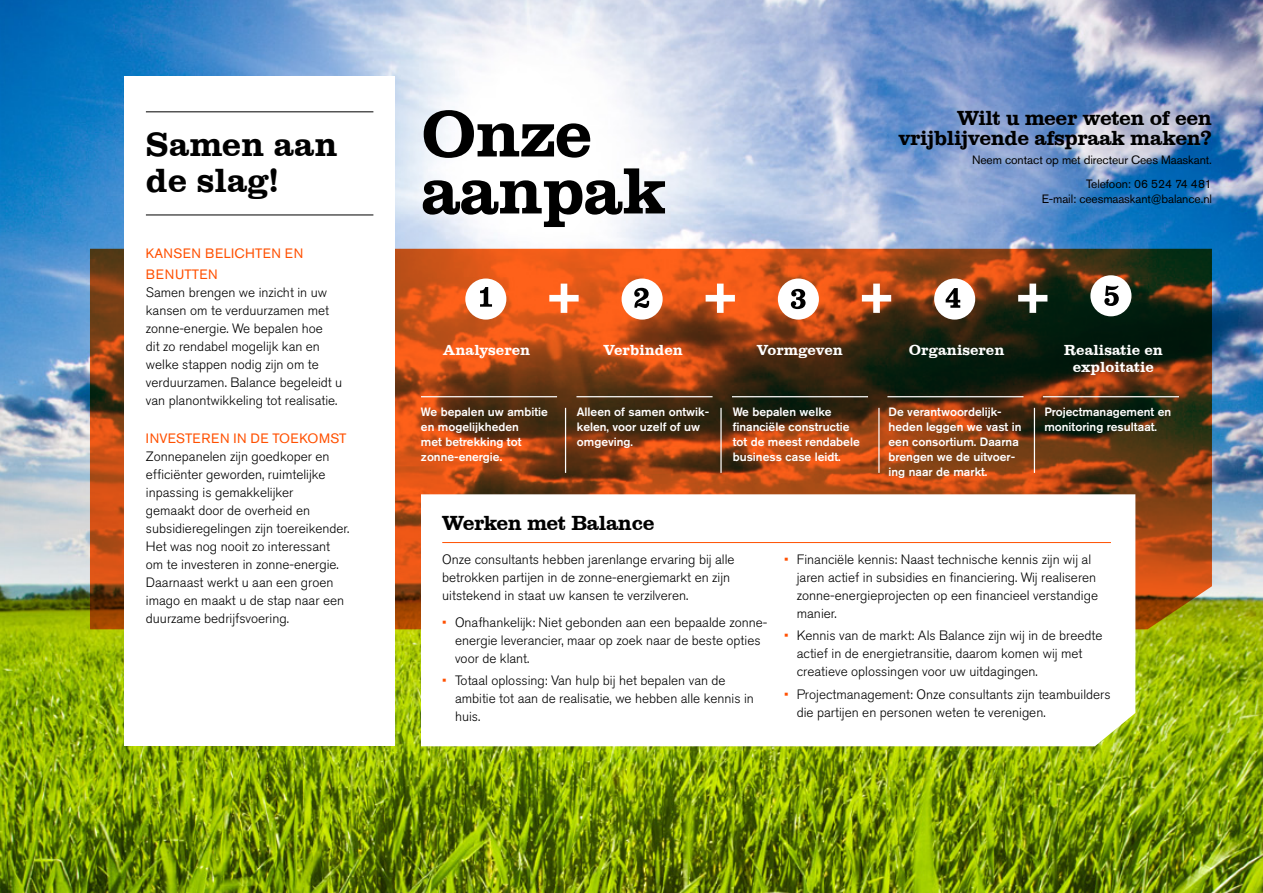
<style>
.page{position:relative;width:1263px;height:893px;background:#fff}
.page>*{position:absolute;margin:0;border:0;box-sizing:border-box;transform-origin:0 0}
.t1{font:67.5px/57px "Clarendon";letter-spacing:-.02em;color:#000}
.t2{font:34.5px/36px "Clarendon";color:#000}
.t3{font:21px/19.5px "Clarendon";letter-spacing:-.02em;color:#000;text-align:right}
.t4{font:15px/16.5px "Clarendon";color:#fff;text-align:center}
.t5{font:300 13.5px/18px "Akzidenz Grotesk Pro";color:#000}
.t6{font:13.5px/21px "Akzidenz Grotesk Pro";letter-spacing:.03em;color:#ff5000}
.t7{font:500 12px/15px "Akzidenz Grotesk Pro";color:#fff}
.t8{font:12px/23.5px "Akzidenz Grotesk Pro";letter-spacing:-.01em;color:#000;text-align:right}
.s1{color:#ff5000}
</style>
<div class="page">
<img style="left:0;top:0;width:1263px;height:893px">
<svg style="left:90px;top:249px;width:1122px;height:380px;background:#853e13"></svg>
<div style="left:124px;top:77px;width:271px;height:669px;background:#fff"></div>
<hr style="left:146px;top:111px;width:227px;height:1px;background:#000">
<hr style="left:146px;top:215px;width:227px;height:1px;background:#000">
<svg style="left:421px;top:494px;width:714px;height:252px"></svg>
<hr style="left:442px;top:542px;width:669px;height:1px;background:#ff5000">
<div style="left:465px;top:279px;width:41px;height:41px;background:#fff;border-radius:50%"></div>
<div style="left:622px;top:279px;width:41px;height:41px;background:#fff;border-radius:50%"></div>
<div style="left:778px;top:279px;width:41px;height:41px;background:#fff;border-radius:50%"></div>
<svg style="left:549px;top:284px;width:30px;height:29px"></svg>
<svg style="left:706px;top:284px;width:29px;height:29px"></svg>
<svg style="left:862px;top:284px;width:29px;height:29px"></svg>
<svg style="left:1018px;top:284px;width:29px;height:29px"></svg>
<div style="left:934px;top:279px;width:41px;height:41px;background:#fff;border-radius:50%"></div>
<div style="left:1090px;top:275px;width:41px;height:41px;background:#fff;border-radius:50%"></div>
<hr style="left:421px;top:396px;width:136px;height:1px;background:#fff">
<hr style="left:576px;top:396px;width:136px;height:1px;background:#fff">
<hr style="left:732px;top:396px;width:136px;height:1px;background:#fff">
<hr style="left:887px;top:396px;width:136px;height:1px;background:#fff">
<hr style="left:1043px;top:396px;width:136px;height:1px;background:#fff">
<hr style="left:565px;top:408px;width:1px;height:65px;background:#fff">
<hr style="left:720px;top:408px;width:2px;height:65px;background:#fff">
<hr style="left:878px;top:408px;width:1px;height:65px;background:#fff">
<hr style="left:1034px;top:408px;width:1px;height:65px;background:#fff">
<svg style="left:1104px;top:286px;width:15px;height:20px"></svg>
<svg style="left:946px;top:288px;width:14px;height:20px"></svg>
<svg style="left:791px;top:289px;width:14px;height:20px"></svg>
<svg style="left:634px;top:288px;width:15px;height:20px"></svg>
<svg style="left:480px;top:287px;width:12px;height:20px"></svg>
<h2 class="t2" style="left:146px;top:126px;width:193px">Samen aan de slag!</h2>
<p class="t6" style="left:146px;top:243px;width:159px">KANSEN BELICHTEN EN<br>BENUTTEN</p>
<p class="t5" style="left:146px;top:284px;width:198px">Samen brengen we inzicht in uw kansen om te verduurzamen met zonne-energie. We bepalen hoe<br>dit zo rendabel mogelijk kan en welke stappen nodig zijn om te verduurzamen. Balance begeleidt u van planontwikkeling tot realisatie.</p>
<p class="t6" style="left:146px;top:428px;width:202px">INVESTEREN IN DE TOEKOMST</p>
<p class="t5" style="left:146px;top:448px;width:205px">Zonnepanelen zijn goedkoper en efficiënter geworden, ruimtelijke inpassing is gemakkelijker<br>gemaakt door de overheid en subsidieregelingen zijn toereikender.<br>Het was nog nooit zo interessant om te investeren in zonne-energie.<br>Daarnaast werkt u aan een groen imago en maakt u de stap naar een duurzame bedrijfsvoering.</p>
<h1 class="t1" style="left:421px;top:105px;width:247px">Onze aanpak</h1>
<h3 class="t3" style="left:898px;top:109px;width:315px">Wilt u meer weten of een vrijblijvende afspraak maken?</h3>
<p class="t8" style="left:972px;top:148px;width:241px">Neem contact op met directeur Cees Maaskant.<br>Telefoon: 06 524 74 481</p>
<p class="t8" style="left:1042px;top:187px;width:172px">E-mail: ceesmaaskant@balance.nl</p>
<p class="t4" style="left:443px;top:342px;width:89px">Analyseren</p>
<p class="t4" style="left:603px;top:342px;width:81px">Verbinden</p>
<p class="t4" style="left:757px;top:342px;width:88px">Vormgeven</p>
<p class="t4" style="left:909px;top:342px;width:97px">Organiseren</p>
<p class="t4" style="left:1064px;top:342px;width:101px">Realisatie en exploitatie</p>
<p class="t7" style="left:421px;top:404px;width:128px">We bepalen uw ambitie en mogelijkheden<br>met betrekking tot zonne-energie.</p>
<p class="t7" style="left:577px;top:404px;width:134px">Alleen of samen ontwik&shy;kelen, voor uzelf of uw omgeving.</p>
<p class="t7" style="left:733px;top:404px;width:129px">We bepalen welke financiële constructie tot de meest rendabele business case leidt.</p>
<p class="t7" style="left:888px;top:404px;width:135px">De verantwoordelijk&shy;heden leggen we vast in een consortium. Daarna brengen we de uitvoer&shy;ing naar de markt.</p>
<p class="t7" style="left:1044px;top:404px;width:128px">Projectmanagement en monitoring resultaat.</p>
<h3 class="t3" style="left:442px;top:513px;width:214px">Werken met Balance</h3>
<p class="t5" style="left:442px;top:550px;width:294px">Onze consultants hebben jarenlange ervaring bij alle betrokken partijen in de zonne-energiemarkt en zijn uitstekend in staat uw kansen te verzilveren.</p>
<p class="t5" style="left:455px;top:613px;width:314px;text-indent:-13px"><span class="s1">•</span> Onafhankelijk: Niet gebonden aan een bepaalde zonne&shy;energie leverancier, maar op zoek naar de beste opties voor de klant.</p>
<p class="t5" style="left:455px;top:671px;width:300px;text-indent:-13px"><span class="s1">•</span> Totaal oplossing: Van hulp bij het bepalen van de ambitie tot aan de realisatie, we hebben alle kennis in huis.</p>
<p class="t5" style="left:797px;top:550px;width:303px;text-indent:-13px"><span class="s1">•</span> Financiële kennis: Naast technische kennis zijn wij al jaren actief in subsidies en financiering. Wij realiseren zonne-energieprojecten op een financieel verstandige manier.</p>
<p class="t5" style="left:797px;top:627px;width:307px;text-indent:-13px"><span class="s1">•</span> Kennis van de markt: Als Balance zijn wij in de breedte actief in de energietransitie, daarom komen wij met creatieve oplossingen voor uw uitdagingen.</p>
<p class="t5" style="left:797px;top:685px;width:315px;text-indent:-13px"><span class="s1">•</span> Projectmanagement: Onze consultants zijn teambuilders die partijen en personen weten te verenigen.</p>
</div>
